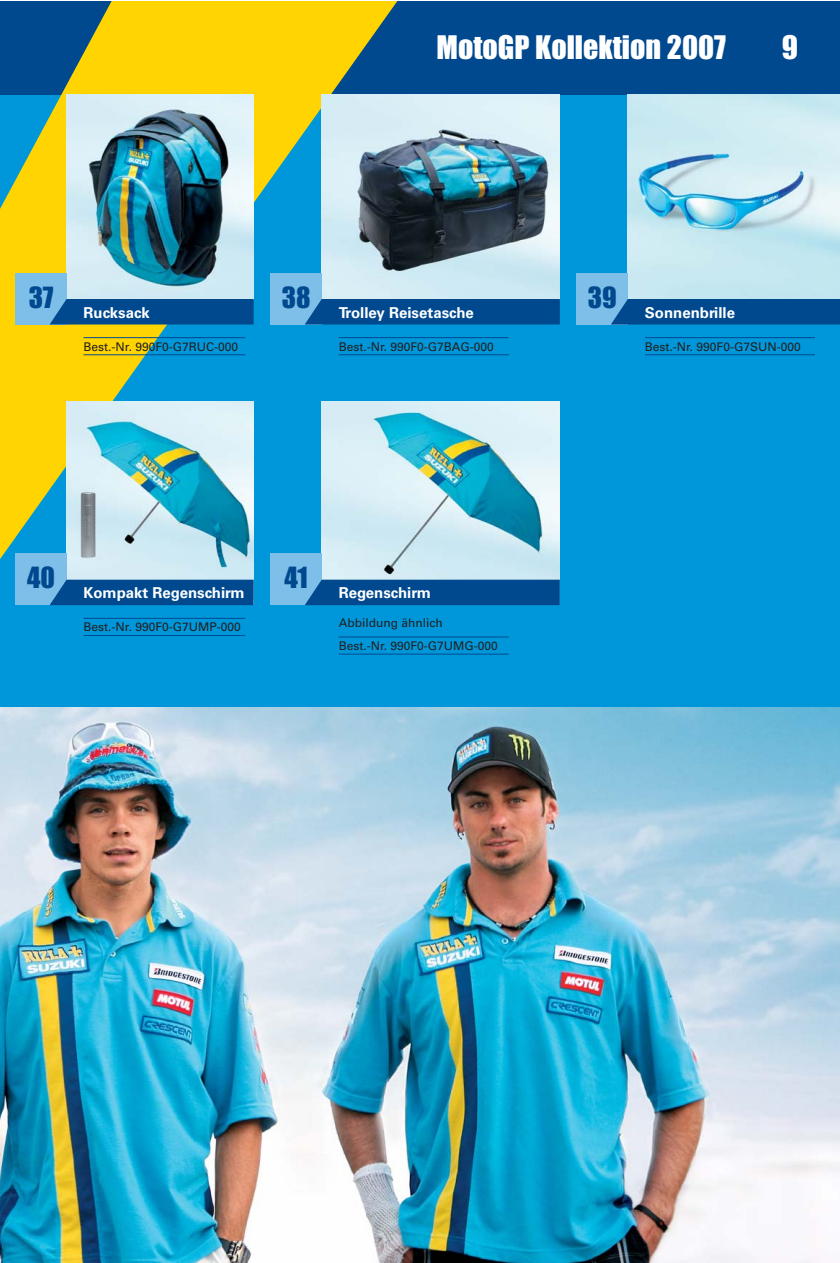
<style>
.page{position:relative;width:840px;height:1263px;background:#fff}
.page>*{position:absolute;margin:0;border:0;box-sizing:border-box;transform-origin:0 0}
.t1{font:30px "Impact";color:#fff}
.t2{font:27px "Impact";color:#00498f}
.t3{font:700 15px "Univers";color:#fff}
.t4{font:12px/23.5px "Univers";color:#231f20}
</style>
<div class="page">
<div style="left:0;top:1px;width:840px;height:1262px;background:#0097da"></div>
<img style="left:412px;top:707px;width:428px;height:556px">
<div style="left:0;top:1px;width:840px;height:94px;background:#00498f"></div>
<img style="left:0;top:1px;width:412px;height:1262px">
<img style="left:67px;top:401px;width:187px;height:179px">
<div style="left:16px;top:553px;width:51px;height:51px;background:#7dbfe9"></div>
<hr style="left:84px;top:618px;width:161px;height:1px;background:#00498f">
<hr style="left:84px;top:635px;width:161px;height:1px;background:#00498f">
<hr style="left:339px;top:637px;width:170px;height:1px;background:#00498f">
<hr style="left:339px;top:654px;width:170px;height:1px;background:#00498f">
<img style="left:322px;top:401px;width:238px;height:179px">
<div style="left:271px;top:553px;width:51px;height:51px;background:#7dbfe9"></div>
<img style="left:67px;top:95px;width:187px;height:204px">
<div style="left:16px;top:273px;width:51px;height:51px;background:#7dbfe9"></div>
<img style="left:322px;top:95px;width:238px;height:204px">
<div style="left:271px;top:273px;width:51px;height:51px;background:#7dbfe9"></div>
<hr style="left:339px;top:337px;width:170px;height:1px;background:#00498f">
<hr style="left:339px;top:354px;width:170px;height:1px;background:#00498f">
<hr style="left:84px;top:337px;width:161px;height:1px;background:#00498f">
<hr style="left:84px;top:354px;width:161px;height:1px;background:#00498f">
<div style="left:50px;top:299px;width:204px;height:25px;background:#00498f"></div>
<div style="left:50px;top:580px;width:204px;height:25px;background:#00498f"></div>
<div style="left:305px;top:299px;width:255px;height:25px;background:#00498f"></div>
<div style="left:305px;top:580px;width:255px;height:25px;background:#00498f"></div>
<img style="left:628px;top:95px;width:212px;height:204px">
<div style="left:577px;top:273px;width:51px;height:51px;background:#7dbfe9"></div>
<hr style="left:645px;top:337px;width:170px;height:1px;background:#00498f">
<hr style="left:645px;top:354px;width:170px;height:1px;background:#00498f">
<div style="left:611px;top:299px;width:229px;height:25px;background:#00498f"></div>
<h1 class="t1" style="left:437px;top:38px;width:291px">MotoGP Kollektion 2007</h1>
<h1 class="t1" style="left:782px;top:38px;width:18px">9</h1>
<h2 class="t2" style="left:29px;top:289px;width:26px">37</h2>
<h2 class="t2" style="left:282px;top:289px;width:30px">38</h2>
<p class="t4" style="left:84px;top:336px;width:156px">Best.-Nr. 990F0-G7RUC-000</p>
<p class="t4" style="left:339px;top:336px;width:157px">Best.-Nr. 990F0-G7BAG-000</p>
<p class="t3" style="left:84px;top:307px;width:68px">Rucksack</p>
<p class="t3" style="left:339px;top:307px;width:137px">Trolley Reisetasche</p>
<h2 class="t2" style="left:27px;top:568px;width:29px">40</h2>
<p class="t3" style="left:84px;top:587px;width:163px">Kompakt Regenschirm</p>
<h2 class="t2" style="left:285px;top:568px;width:25px">41</h2>
<p class="t3" style="left:339px;top:587px;width:94px">Regenschirm</p>
<p class="t4" style="left:84px;top:616px;width:159px">Best.-Nr. 990F0-G7UMP-000</p>
<p class="t4" style="left:339px;top:612px;width:161px">Abbildung ähnlich<br>Best.-Nr. 990F0-G7UMG-000</p>
<h2 class="t2" style="left:588px;top:289px;width:30px">39</h2>
<p class="t3" style="left:645px;top:307px;width:92px">Sonnenbrille</p>
<p class="t4" style="left:645px;top:336px;width:157px">Best.-Nr. 990F0-G7SUN-000</p>
</div>
